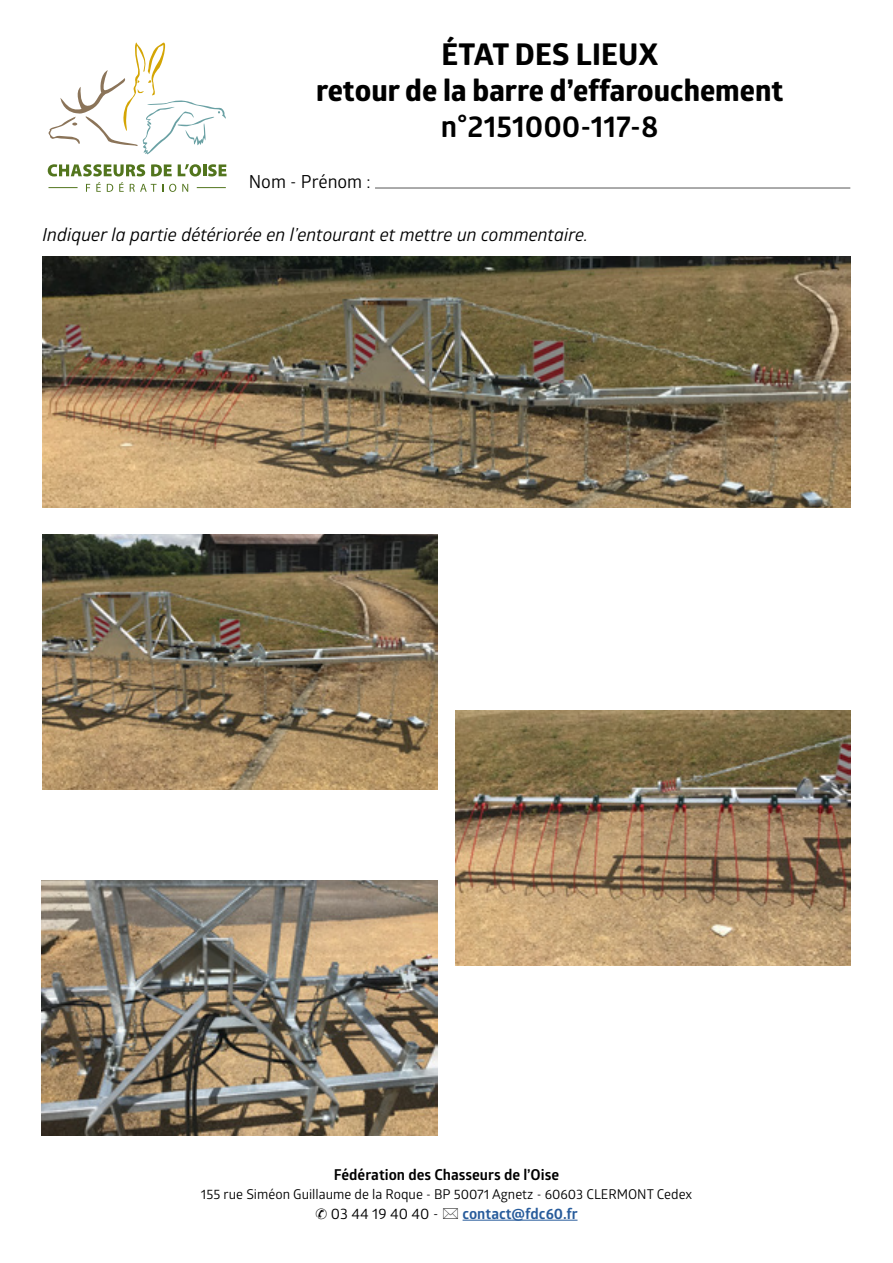
<style>
.page{position:relative;width:893px;height:1263px;background:#fff}
.page>*{position:absolute;margin:0;border:0;box-sizing:border-box;transform-origin:0 0}
.t1{font:700 30px/36px "Globerx";color:#000;text-align:center}
.t2{font:700 30px "Glober";color:#000}
.t3{font:italic 18px "Glober";color:#000}
.t4{font:18px "Glober";color:#000}
.t5{font:700 15px "Glober";color:#000}
.t6{font:700 15px "Glober";color:#275b9b}
.t7{font:15px "Glober";color:#000}
.t8{font:13.5px "Glober";color:#000}
</style>
<div class="page">
<hr style="left:463px;top:1220px;width:114px;height:1px;background:#275b9b">
<svg style="left:197px;top:187px;width:29px;height:1px"></svg>
<svg style="left:49px;top:187px;width:29px;height:1px"></svg>
<svg style="left:86px;top:184px;width:4px;height:8px"></svg>
<svg style="left:96px;top:182px;width:5px;height:10px"></svg>
<svg style="left:107px;top:184px;width:6px;height:8px"></svg>
<svg style="left:119px;top:182px;width:5px;height:10px"></svg>
<svg style="left:130px;top:184px;width:33px;height:8px"></svg>
<svg style="left:169px;top:184px;width:7px;height:8px"></svg>
<svg style="left:182px;top:184px;width:6px;height:8px"></svg>
<svg style="left:48px;top:164px;width:97px;height:12px"></svg>
<svg style="left:151px;top:164px;width:21px;height:12px"></svg>
<svg style="left:178px;top:164px;width:49px;height:12px"></svg>
<svg style="left:48px;top:43px;width:178px;height:111px"></svg>
<img style="left:43px;top:256px;width:807px;height:251px">
<img style="left:43px;top:534px;width:395px;height:255px">
<img style="left:455px;top:710px;width:395px;height:255px">
<img style="left:41px;top:880px;width:397px;height:255px">
<hr style="left:375px;top:188px;width:475px;height:1px;background:#575756">
<h1 class="t1" style="left:316px;top:36px;width:469px">ÉTAT DES LIEUX<br>retour de la barre d’effarouchement</h1>
<h1 class="t2" style="left:441px;top:105px;width:219px">n°2151000-117-8</h1>
<h2 class="t4" style="left:249px;top:169px;width:123px">Nom - Prénom :</h2>
<h2 class="t3" style="left:43px;top:222px;width:547px">Indiquer la partie détériorée en l’entourant et mettre un commentaire.</h2>
<p class="t5" style="left:334px;top:1164px;width:227px">Fédération des Chasseurs de l’Oise</p>
<p class="t8" style="left:201px;top:1184px;width:493px">155 rue Siméon Guillaume de la Roque - BP 50071 Agnetz - 60603 CLERMONT Cedex</p>
<p class="t7" style="left:315px;top:1203px;width:125px">✆ 03 44 19 40 40 -</p>
<p class="t6" style="left:463px;top:1203px;width:117px">contact@fdc60.fr</p>
</div>
